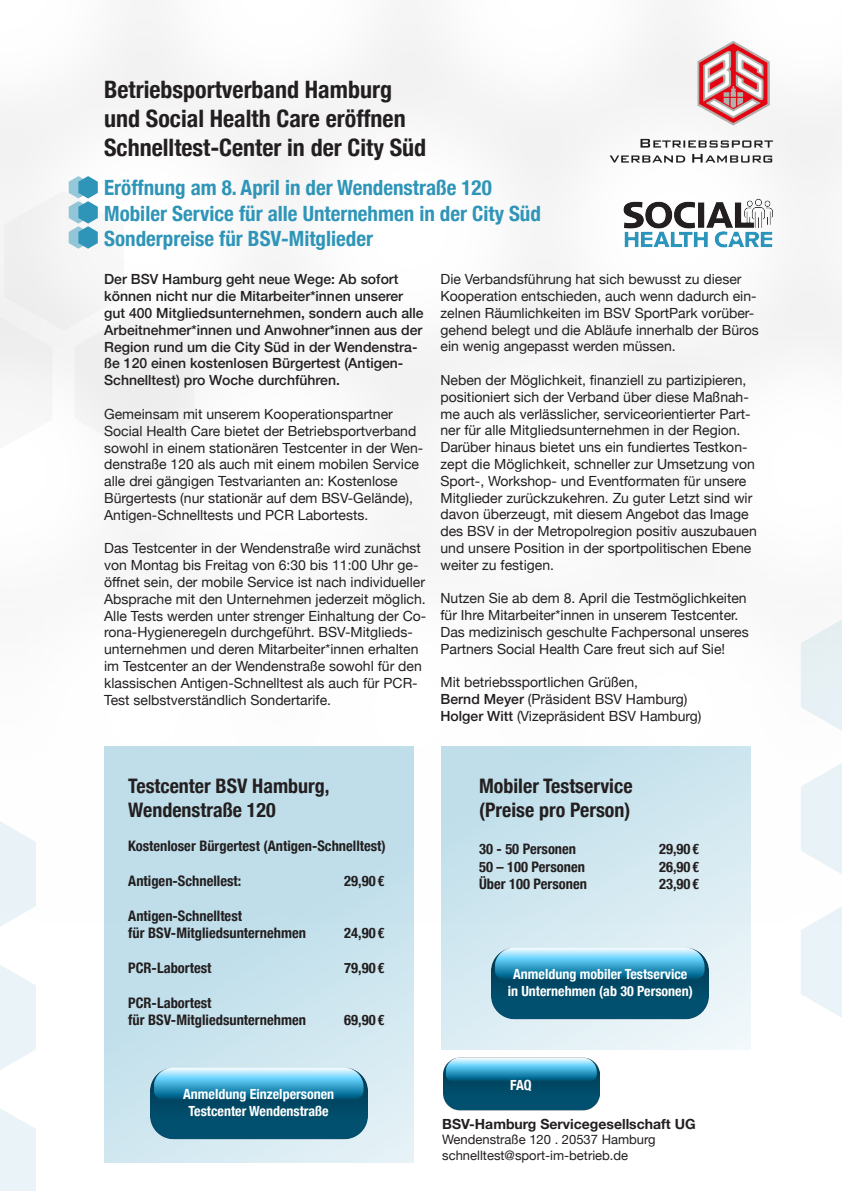
<style>
.page{position:relative;width:842px;height:1191px;background:#fff}
.page>*{position:absolute;margin:0;border:0;box-sizing:border-box;transform-origin:0 0}
.t1{font:700 condensed 24px/28.8px "Helvetica Neue";color:#231f20}
.t2{font:700 condensed 21px/25.2px "Helvetica Neue";color:#2f95b8}
.t3{font:700 condensed 20px/24px "Helvetica Neue";color:#231f20}
.t4{font:700 condensed 14.5px/17.4px "Helvetica Neue";color:#231f20}
.t5{font:14px/16.8px "Helvetica Neue";color:#231f20}
.t6{font:500 14px/16.8px "Helvetica Neue";color:#231f20}
.t7{font:700 condensed 14px/16.8px "Helvetica Neue";color:#fff;text-align:center}
.t8{font:700 14px "Helvetica Neue";color:#231f20}
.t9{font:13px/15.6px "Helvetica Neue";color:#231f20}
.s1{font-weight:500}
</style>
<div class="page">
<div style="left:104px;top:746px;width:309px;height:416px;background:linear-gradient(to bottom,#b9dbe8,#d5eaf1)"></div>
<div style="left:441px;top:746px;width:310px;height:303px;background:linear-gradient(to bottom,#c1dfeb,#e7f3f7)"></div>
<img style="left:151px;top:1049px;width:217px;height:108px">
<img style="left:491px;top:929px;width:217px;height:108px">
<img style="left:443px;top:1045px;width:156px;height:66px">
<img style="left:623px;top:189px;width:166px;height:66px">
<img style="left:596px;top:40px;width:183px;height:124px">
<svg style="left:69px;top:176px;width:29px;height:73px"></svg>
<svg style="left:801px;top:611px;width:41px;height:120px"></svg>
<svg style="left:801px;top:763px;width:41px;height:112px"></svg>
<svg style="left:801px;top:906px;width:41px;height:112px"></svg>
<svg style="left:0;top:821px;width:36px;height:105px"></svg>
<svg style="left:0;top:965px;width:36px;height:105px"></svg>
<svg style="left:0;top:1108px;width:36px;height:83px;background:#ecf5f8"></svg>
<h1 class="t1" style="left:104px;top:74px;width:324px">Betriebsportverband Hamburg und Social Health Care eröffnen<br>Schnelltest-Center in der City Süd</h1>
<h2 class="t2" style="left:104px;top:174px;width:438px">Eröffnung am 8. April in der Wendenstraße 120<br>Mobiler Service für alle Unternehmen in der City Süd<br>Sonderpreise für BSV-Mitglieder</h2>
<p class="t6" style="left:104px;top:270px;width:321px">Der BSV Hamburg geht neue Wege: Ab sofort können nicht nur die Mitarbeiter*innen unserer gut 400 Mitgliedsunternehmen, sondern auch alle Arbeitnehmer*innen und Anwohner*innen aus der Region rund um die City Süd in der Wendenstra&shy;ße 120 einen kostenlosen Bürgertest (Antigen-Schnelltest) pro Woche durchführen.</p>
<p class="t5" style="left:104px;top:406px;width:321px">Gemeinsam mit unserem Kooperationspartner Social Health Care bietet der Betriebsportverband sowohl in einem stationären Testcenter in der Wen&shy;denstraße 120 als auch mit einem mobilen Service alle drei gängigen Testvarianten an: Kostenlose Bürgertests (nur stationär auf dem BSV-Gelände), Antigen-Schnelltests und PCR Labortests.</p>
<p class="t5" style="left:104px;top:541px;width:324px">Das Testcenter in der Wendenstraße wird zunächst von Montag bis Freitag von 6:30 bis 11:00 Uhr ge&shy;öffnet sein, der mobile Service ist nach individueller Absprache mit den Unternehmen jederzeit möglich.<br>Alle Tests werden unter strenger Einhaltung der Co&shy;rona-Hygieneregeln durchgeführt. BSV-Mitglieds&shy;unternehmen und deren Mitarbeiter*innen erhalten im Testcenter an der Wendenstraße sowohl für den klassischen Antigen-Schnelltest als auch für PCR-Test selbstverständlich Sondertarife.</p>
<p class="t5" style="left:440px;top:271px;width:320px">Die Verbandsführung hat sich bewusst zu dieser Kooperation entschieden, auch wenn dadurch ein&shy;zelnen Räumlichkeiten im BSV SportPark vorüber&shy;gehend belegt und die Abläufe innerhalb der Büros ein wenig angepasst werden müssen.</p>
<p class="t5" style="left:440px;top:372px;width:318px">Neben der Möglichkeit, finanziell zu partizipieren, positioniert sich der Verband über diese Maßnah&shy;me auch als verlässlicher, serviceorientierter Part&shy;ner für alle Mitgliedsunternehmen in der Region.<br>Darüber hinaus bietet uns ein fundiertes Testkon&shy;zept die Möglichkeit, schneller zur Umsetzung von Sport-, Workshop- und Eventformaten für unsere Mitglieder zurückzukehren. Zu guter Letzt sind wir davon überzeugt, mit diesem Angebot das Image des BSV in der Metropolregion positiv auszubauen und unsere Position in der sportpolitischen Ebene weiter zu festigen.</p>
<p class="t5" style="left:440px;top:591px;width:310px">Nutzen Sie ab dem 8. April die Testmöglichkeiten für Ihre Mitarbeiter*innen in unserem Testcenter.<br>Das medizinisch geschulte Fachpersonal unseres Partners Social Health Care freut sich auf Sie!</p>
<p class="t5" style="left:440px;top:675px;width:262px">Mit betriebssportlichen Grüßen,<br><span class="s1">Bernd Meyer</span> (Präsident BSV Hamburg)<br><span class="s1">Holger Witt</span> (Vizepräsident BSV Hamburg)</p>
<h3 class="t3" style="left:128px;top:772px;width:203px">Testcenter BSV Hamburg,<br>Wendenstraße 120</h3>
<p class="t4" style="left:128px;top:836px;width:259px">Kostenloser Bürgertest (Antigen-Schnelltest)</p>
<p class="t4" style="left:128px;top:871px;width:114px">Antigen-Schnellest:</p>
<p class="t4" style="left:344px;top:871px;width:42px">29,90 €</p>
<p class="t4" style="left:128px;top:905px;width:179px">Antigen-Schnelltest<br>für BSV-Mitgliedsunternehmen</p>
<p class="t4" style="left:344px;top:923px;width:42px">24,90 €</p>
<p class="t4" style="left:128px;top:958px;width:85px">PCR-Labortest</p>
<p class="t4" style="left:344px;top:958px;width:42px">79,90 €</p>
<p class="t4" style="left:128px;top:992px;width:179px">PCR-Labortest<br>für BSV-Mitgliedsunternehmen</p>
<p class="t4" style="left:344px;top:1010px;width:42px">69,90 €</p>
<p class="t7" style="left:183px;top:1084px;width:153px">Anmeldung Einzelpersonen<br>Testcenter Wendenstraße</p>
<h3 class="t3" style="left:479px;top:772px;width:155px">Mobiler Testservice (Preise pro Person)</h3>
<p class="t4" style="left:479px;top:839px;width:99px">30 - 50 Personen</p>
<p class="t4" style="left:659px;top:839px;width:42px">29,90 €</p>
<p class="t4" style="left:479px;top:857px;width:107px">50 – 100 Personen</p>
<p class="t4" style="left:659px;top:857px;width:42px">26,90 €</p>
<p class="t4" style="left:479px;top:874px;width:109px">Über 100 Personen</p>
<p class="t4" style="left:659px;top:874px;width:42px">23,90 €</p>
<p class="t7" style="left:508px;top:964px;width:187px">Anmeldung mobiler Testservice in Unternehmen (ab 30 Personen)</p>
<p class="t7" style="left:510px;top:1075px;width:23px">FAQ</p>
<p class="t8" style="left:442px;top:1112px;width:255px">BSV-Hamburg Servicegesellschaft UG</p>
<p class="t9" style="left:442px;top:1132px;width:215px">Wendenstraße 120 . 20537 Hamburg schnelltest@sport-im-betrieb.de</p>
</div>
